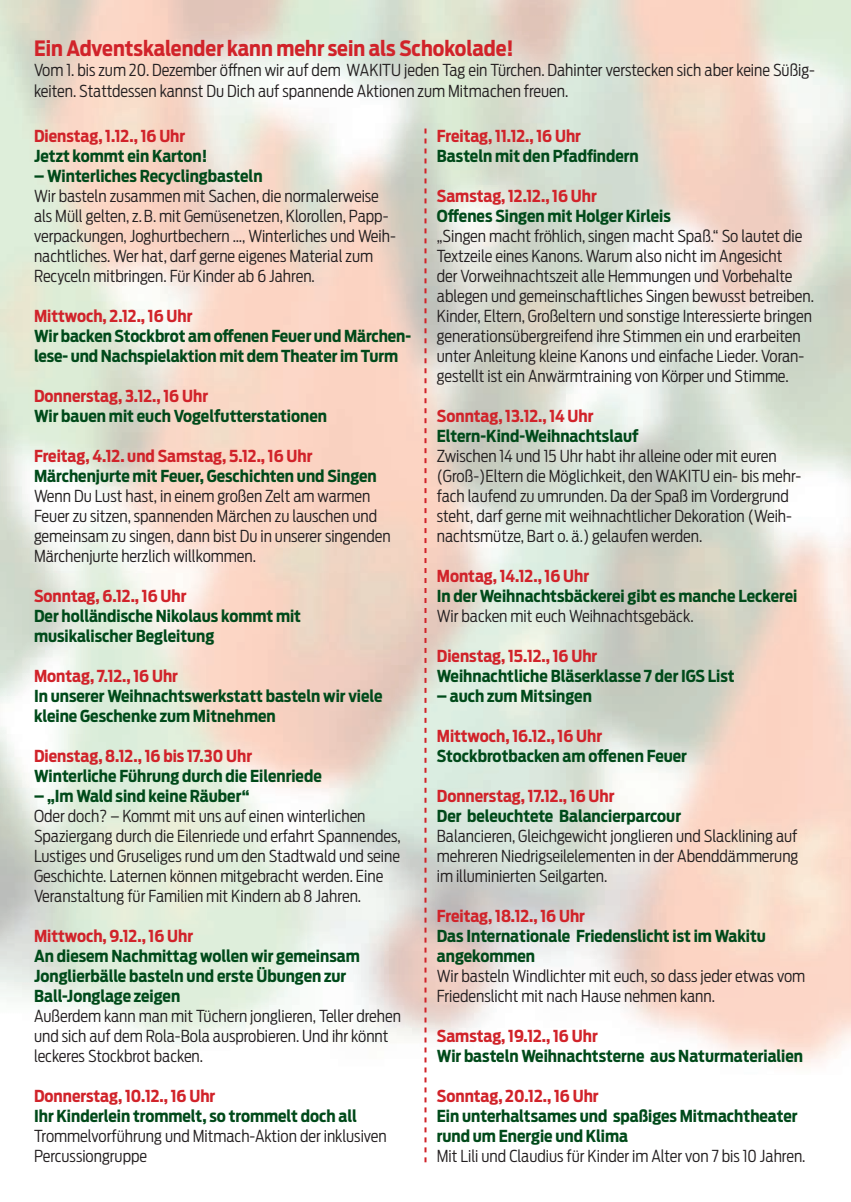
<style>
.page{position:relative;width:851px;height:1202px;background:#fff}
.page>*{position:absolute;margin:0;border:0;box-sizing:border-box;transform-origin:0 0}
.t1{font:700 21px "Antenna Cond";color:#d1232a}
.t2{font:300 16.4px/20px "Antenna Cond";color:#231f20}
.t3{font:700 16.4px/20px "Antenna Cond";color:#004a1a}
.t4{font:700 16.4px "Antenna Cond";color:#d1232a}
</style>
<div class="page">
<svg style="left:424px;top:129px;width:2px;height:1033px;background:#dc9490"></svg>
<p class="t1" style="left:34px;top:36px;width:481px">Ein Adventskalender kann mehr sein als Schokolade!</p>
<p class="t2" style="left:34px;top:61px;width:782px">Vom 1. bis zum 20. Dezember öffnen wir auf dem WAKITU jeden Tag ein Türchen. Dahinter verstecken sich aber keine Süßig&shy;keiten. Stattdessen kannst Du Dich auf spannende Aktionen zum Mitmachen freuen.</p>
<p class="t4" style="left:34px;top:126px;width:153px">Dienstag, 1.12., 16 Uhr</p>
<p class="t3" style="left:34px;top:146px;width:175px">Jetzt kommt ein Karton!</p>
<p class="t3" style="left:34px;top:166px;width:230px">– Winterliches Recyclingbasteln</p>
<p class="t2" style="left:34px;top:186px;width:363px">Wir basteln zusammen mit Sachen, die normalerweise als Müll gelten, z.B. mit Gemüsenetzen, Klorollen, Papp&shy;verpackungen, Joghurtbechern …, Winterliches und Weih&shy;nachtliches. Wer hat, darf gerne eigenes Material zum Recyceln mitbringen. Für Kinder ab 6 Jahren.</p>
<p class="t4" style="left:34px;top:306px;width:160px">Mittwoch, 2.12., 16 Uhr</p>
<p class="t3" style="left:34px;top:326px;width:378px">Wir backen Stockbrot am offenen Feuer und Märchen&shy;lese- und Nachspielaktion mit dem Theater im Turm</p>
<p class="t4" style="left:34px;top:386px;width:175px">Donnerstag, 3.12., 16 Uhr</p>
<p class="t3" style="left:34px;top:406px;width:294px">Wir bauen mit euch Vogelfutterstationen</p>
<p class="t4" style="left:34px;top:446px;width:280px">Freitag, 4.12. und Samstag, 5.12., 16 Uhr</p>
<p class="t3" style="left:34px;top:466px;width:344px">Märchenjurte mit Feuer, Geschichten und Singen</p>
<p class="t2" style="left:34px;top:486px;width:358px">Wenn Du Lust hast, in einem großen Zelt am warmen Feuer zu sitzen, spannenden Märchen zu lauschen und gemeinsam zu singen, dann bist Du in unserer singenden Märchenjurte herzlich willkommen.</p>
<p class="t4" style="left:34px;top:586px;width:154px">Sonntag, 6.12., 16 Uhr</p>
<p class="t3" style="left:34px;top:606px;width:268px">Der holländische Nikolaus kommt mit musikalischer Begleitung</p>
<p class="t4" style="left:34px;top:666px;width:145px">Montag, 7.12., 16 Uhr</p>
<p class="t3" style="left:34px;top:686px;width:350px">In unserer Weihnachtswerkstatt basteln wir viele kleine Geschenke zum Mitnehmen</p>
<p class="t4" style="left:34px;top:746px;width:219px">Dienstag, 8.12., 16 bis 17.30 Uhr</p>
<p class="t3" style="left:34px;top:766px;width:289px">Winterliche Führung durch die Eilenriede</p>
<p class="t3" style="left:34px;top:786px;width:217px">– „Im Wald sind keine Räuber“</p>
<p class="t2" style="left:34px;top:806px;width:368px">Oder doch? – Kommt mit uns auf einen winterlichen Spaziergang durch die Eilenriede und erfahrt Spannendes, Lustiges und Gruseliges rund um den Stadtwald und seine Geschichte. Laternen können mitgebracht werden. Eine Veranstaltung für Familien mit Kindern ab 8 Jahren.</p>
<p class="t4" style="left:34px;top:926px;width:160px">Mittwoch, 9.12., 16 Uhr</p>
<p class="t3" style="left:34px;top:946px;width:327px">An diesem Nachmittag wollen wir gemeinsam<br>Jonglierbälle basteln und erste Übungen zur<br>Ball-Jonglage zeigen</p>
<p class="t2" style="left:34px;top:1006px;width:368px">Außerdem kann man mit Tüchern jonglieren, Teller drehen und sich auf dem Rola-Bola ausprobieren. Und ihr könnt leckeres Stockbrot backen.</p>
<p class="t4" style="left:34px;top:1086px;width:183px">Donnerstag, 10.12., 16 Uhr</p>
<p class="t3" style="left:34px;top:1106px;width:324px">Ihr Kinderlein trommelt, so trommelt doch all</p>
<p class="t2" style="left:34px;top:1126px;width:354px">Trommelvorführung und Mitmach-Aktion der inklusiven<br>Percussiongruppe</p>
<p class="t4" style="left:437px;top:126px;width:145px">Freitag, 11.12., 16 Uhr</p>
<p class="t3" style="left:437px;top:146px;width:203px">Basteln mit den Pfadfindern</p>
<p class="t4" style="left:437px;top:186px;width:161px">Samstag, 12.12., 16 Uhr</p>
<p class="t3" style="left:437px;top:206px;width:235px">Offenes Singen mit Holger Kirleis</p>
<p class="t2" style="left:437px;top:226px;width:378px">„Singen macht fröhlich, singen macht Spaß.“ So lautet die Textzeile eines Kanons. Warum also nicht im Angesicht<br>der Vorweihnachtszeit alle Hemmungen und Vorbehalte ablegen und gemeinschaftliches Singen bewusst betreiben.<br>Kinder, Eltern, Großeltern und sonstige Interessierte bringen generationsübergreifend ihre Stimmen ein und erarbeiten unter Anleitung kleine Kanons und einfache Lieder. Voran&shy;gestellt ist ein Anwärmtraining von Körper und Stimme.</p>
<p class="t4" style="left:437px;top:406px;width:158px">Sonntag, 13.12., 14 Uhr</p>
<p class="t3" style="left:437px;top:426px;width:203px">Eltern-Kind-Weihnachtslauf</p>
<p class="t2" style="left:437px;top:446px;width:366px">Zwischen 14 und 15 Uhr habt ihr alleine oder mit euren (Groß-)Eltern die Möglichkeit, den WAKITU ein- bis mehr&shy;fach laufend zu umrunden. Da der Spaß im Vordergrund steht, darf gerne mit weihnachtlicher Dekoration (Weih&shy;nachtsmütze, Bart o. ä.) gelaufen werden.</p>
<p class="t4" style="left:437px;top:566px;width:154px">Montag, 14.12., 16 Uhr</p>
<p class="t3" style="left:437px;top:586px;width:362px">In der Weihnachtsbäckerei gibt es manche Leckerei</p>
<p class="t2" style="left:437px;top:606px;width:258px">Wir backen mit euch Weihnachtsgebäck.</p>
<p class="t4" style="left:437px;top:646px;width:162px">Dienstag, 15.12., 16 Uhr</p>
<p class="t3" style="left:437px;top:666px;width:299px">Weihnachtliche Bläserklasse 7 der IGS List</p>
<p class="t3" style="left:437px;top:686px;width:156px">– auch zum Mitsingen</p>
<p class="t4" style="left:437px;top:726px;width:167px">Mittwoch, 16.12., 16 Uhr</p>
<p class="t3" style="left:437px;top:746px;width:251px">Stockbrotbacken am offenen Feuer</p>
<p class="t4" style="left:437px;top:786px;width:179px">Donnerstag, 17.12., 16 Uhr</p>
<p class="t3" style="left:437px;top:806px;width:246px">Der beleuchtete Balancierparcour</p>
<p class="t2" style="left:437px;top:826px;width:363px;text-align:justify">Balancieren, Gleichgewicht jonglieren und Slacklining auf mehreren Niedrigseilelementen in der Abenddämmerung im illuminierten Seilgarten.</p>
<p class="t4" style="left:437px;top:906px;width:149px">Freitag, 18.12., 16 Uhr</p>
<p class="t3" style="left:437px;top:926px;width:330px">Das Internationale Friedenslicht ist im Wakitu angekommen</p>
<p class="t2" style="left:437px;top:966px;width:370px">Wir basteln Windlichter mit euch, so dass jeder etwas vom<br>Friedenslicht mit nach Hause nehmen kann.</p>
<p class="t4" style="left:437px;top:1026px;width:162px">Samstag, 19.12., 16 Uhr</p>
<p class="t3" style="left:437px;top:1046px;width:368px">Wir basteln Weihnachtsterne aus Naturmaterialien</p>
<p class="t4" style="left:437px;top:1086px;width:163px">Sonntag, 20.12., 16 Uhr</p>
<p class="t3" style="left:437px;top:1106px;width:362px">Ein unterhaltsames und spaßiges Mitmachtheater rund um Energie und Klima</p>
<p class="t2" style="left:437px;top:1146px;width:370px">Mit Lili und Claudius für Kinder im Alter von 7 bis 10 Jahren.</p>
</div>
